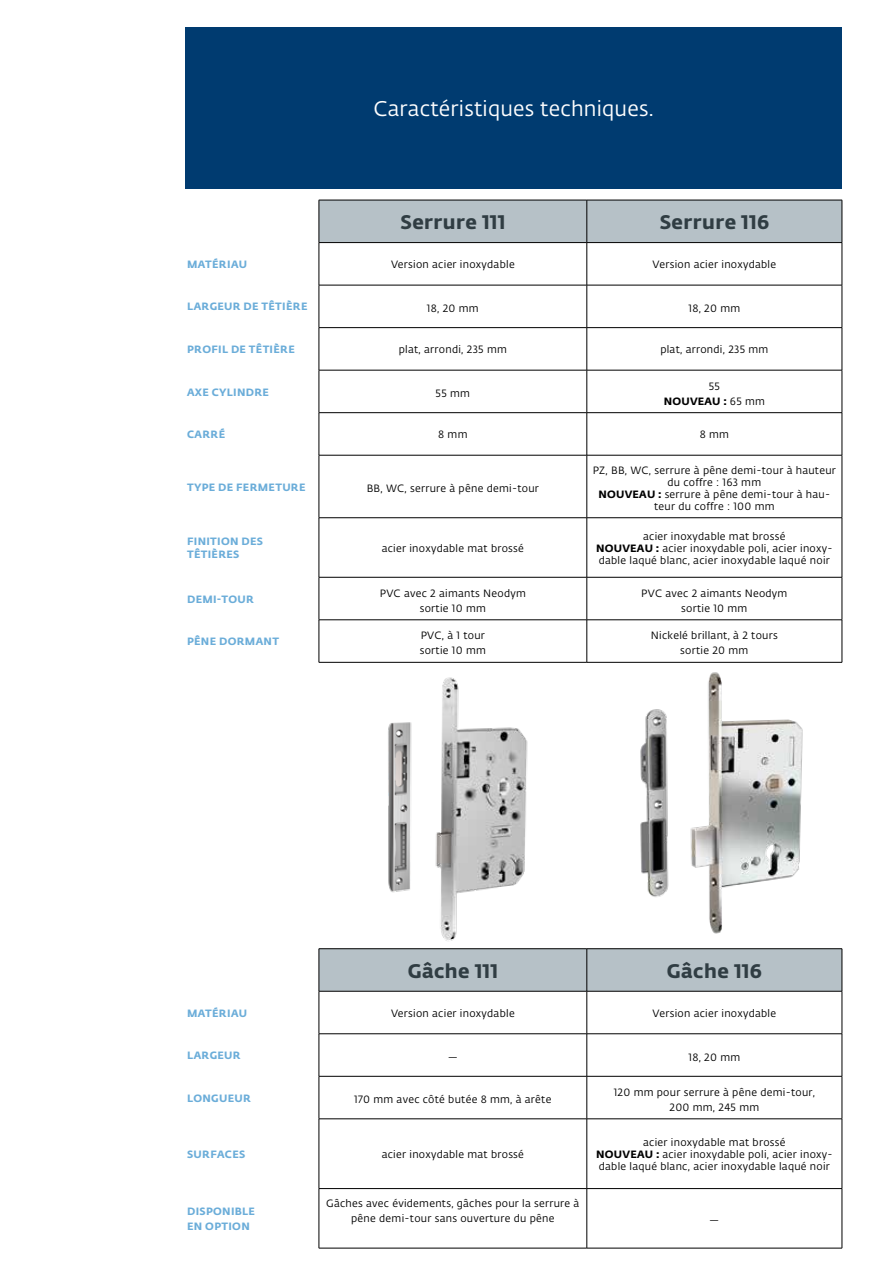
<style>
.page{position:relative;width:893px;height:1263px;background:#fff}
.page>*{position:absolute;margin:0;border:0;box-sizing:border-box;transform-origin:0 0}
.t1{font:21px "Fedra Sans Alt Pro";letter-spacing:.01em;color:#fff}
.t2{font:700 19.5px "Fedra Sans Alt Pro";letter-spacing:.025em;color:#303d43}
.t3{font:10.5px/12px "Fedra Sans Alt Pro";letter-spacing:.025em;color:#000;text-align:center}
.t4{font:700 10.5px/13.5px "Fedra Sans Alt Pro";letter-spacing:.03em;color:#6badd9}
.t5{font:700 10.5px/15px "Fedra Sans Alt Pro";letter-spacing:.025em;color:#000;text-align:center}
.s1{font-weight:400}
.s2{font-weight:700}
</style>
<div class="page">
<div style="left:185px;top:28px;width:657px;height:161px;background:#003b70"></div>
<div style="left:320px;top:201px;width:522px;height:41px;background:#b6c1c7"></div>
<svg style="left:320px;top:243px;width:522px;height:419px"></svg>
<hr style="left:587px;top:200px;width:1px;height:42px;background:#000">
<hr style="left:319px;top:242px;width:268px;height:1px;background:#000">
<hr style="left:587px;top:242px;width:255px;height:1px;background:#000">
<hr style="left:842px;top:243px;width:1px;height:42px;background:#000">
<hr style="left:319px;top:285px;width:268px;height:1px;background:#000">
<hr style="left:587px;top:285px;width:255px;height:1px;background:#000">
<hr style="left:842px;top:285px;width:1px;height:42px;background:#000">
<hr style="left:842px;top:328px;width:1px;height:42px;background:#000">
<hr style="left:319px;top:370px;width:268px;height:1px;background:#000">
<hr style="left:587px;top:370px;width:255px;height:1px;background:#000">
<hr style="left:842px;top:413px;width:1px;height:42px;background:#000">
<hr style="left:319px;top:455px;width:268px;height:1px;background:#000">
<hr style="left:587px;top:455px;width:255px;height:1px;background:#000">
<hr style="left:842px;top:518px;width:1px;height:59px;background:#000">
<hr style="left:319px;top:577px;width:268px;height:1px;background:#000">
<hr style="left:587px;top:577px;width:255px;height:1px;background:#000">
<hr style="left:842px;top:370px;width:1px;height:42px;background:#000">
<hr style="left:842px;top:455px;width:1px;height:62px;background:#000">
<hr style="left:842px;top:577px;width:1px;height:43px;background:#000">
<hr style="left:842px;top:620px;width:1px;height:42px;background:#000">
<hr style="left:319px;top:200px;width:268px;height:1px;background:#000">
<hr style="left:319px;top:200px;width:1px;height:42px;background:#000">
<hr style="left:587px;top:200px;width:255px;height:1px;background:#000">
<hr style="left:842px;top:200px;width:1px;height:42px;background:#000">
<hr style="left:319px;top:243px;width:1px;height:42px;background:#000">
<hr style="left:587px;top:243px;width:1px;height:42px;background:#000">
<hr style="left:319px;top:285px;width:1px;height:42px;background:#000">
<hr style="left:587px;top:285px;width:1px;height:42px;background:#000">
<hr style="left:319px;top:327px;width:268px;height:1px;background:#000">
<hr style="left:319px;top:328px;width:1px;height:42px;background:#000">
<hr style="left:587px;top:327px;width:255px;height:1px;background:#000">
<hr style="left:587px;top:328px;width:1px;height:42px;background:#000">
<hr style="left:319px;top:370px;width:1px;height:42px;background:#000">
<hr style="left:587px;top:370px;width:1px;height:42px;background:#000">
<hr style="left:319px;top:412px;width:268px;height:1px;background:#000">
<hr style="left:319px;top:413px;width:1px;height:42px;background:#000">
<hr style="left:587px;top:412px;width:255px;height:1px;background:#000">
<hr style="left:587px;top:413px;width:1px;height:42px;background:#000">
<hr style="left:319px;top:455px;width:1px;height:62px;background:#000">
<hr style="left:587px;top:455px;width:1px;height:62px;background:#000">
<hr style="left:319px;top:517px;width:268px;height:1px;background:#000">
<hr style="left:319px;top:518px;width:1px;height:59px;background:#000">
<hr style="left:587px;top:517px;width:255px;height:1px;background:#000">
<hr style="left:587px;top:518px;width:1px;height:59px;background:#000">
<hr style="left:319px;top:577px;width:1px;height:43px;background:#000">
<hr style="left:587px;top:577px;width:1px;height:43px;background:#000">
<hr style="left:319px;top:619px;width:268px;height:1px;background:#000">
<hr style="left:319px;top:620px;width:1px;height:42px;background:#000">
<hr style="left:587px;top:619px;width:255px;height:1px;background:#000">
<hr style="left:587px;top:620px;width:1px;height:42px;background:#000">
<hr style="left:319px;top:662px;width:268px;height:1px;background:#000">
<hr style="left:587px;top:662px;width:255px;height:1px;background:#000">
<div style="left:320px;top:949px;width:522px;height:42px;background:#b6c1c7"></div>
<svg style="left:320px;top:992px;width:522px;height:256px"></svg>
<hr style="left:587px;top:949px;width:1px;height:42px;background:#000">
<hr style="left:319px;top:991px;width:268px;height:1px;background:#000">
<hr style="left:587px;top:991px;width:255px;height:1px;background:#000">
<hr style="left:842px;top:991px;width:1px;height:42px;background:#000">
<hr style="left:319px;top:1033px;width:268px;height:1px;background:#000">
<hr style="left:587px;top:1033px;width:255px;height:1px;background:#000">
<hr style="left:842px;top:1034px;width:1px;height:42px;background:#000">
<hr style="left:842px;top:1076px;width:1px;height:42px;background:#000">
<hr style="left:319px;top:1118px;width:268px;height:1px;background:#000">
<hr style="left:587px;top:1118px;width:255px;height:1px;background:#000">
<hr style="left:842px;top:1119px;width:1px;height:69px;background:#000">
<hr style="left:842px;top:1189px;width:1px;height:59px;background:#000">
<hr style="left:319px;top:948px;width:268px;height:1px;background:#000">
<hr style="left:319px;top:949px;width:1px;height:42px;background:#000">
<hr style="left:587px;top:948px;width:255px;height:1px;background:#000">
<hr style="left:842px;top:949px;width:1px;height:42px;background:#000">
<hr style="left:319px;top:991px;width:1px;height:42px;background:#000">
<hr style="left:587px;top:991px;width:1px;height:42px;background:#000">
<hr style="left:319px;top:1034px;width:1px;height:42px;background:#000">
<hr style="left:587px;top:1034px;width:1px;height:42px;background:#000">
<hr style="left:319px;top:1076px;width:268px;height:1px;background:#000">
<hr style="left:319px;top:1076px;width:1px;height:42px;background:#000">
<hr style="left:587px;top:1076px;width:255px;height:1px;background:#000">
<hr style="left:587px;top:1076px;width:1px;height:42px;background:#000">
<hr style="left:319px;top:1119px;width:1px;height:69px;background:#000">
<hr style="left:587px;top:1119px;width:1px;height:69px;background:#000">
<hr style="left:319px;top:1189px;width:1px;height:59px;background:#000">
<hr style="left:587px;top:1189px;width:1px;height:59px;background:#000">
<hr style="left:319px;top:1188px;width:268px;height:1px;background:#000">
<hr style="left:587px;top:1188px;width:255px;height:1px;background:#000">
<hr style="left:319px;top:1248px;width:268px;height:1px;background:#000">
<hr style="left:587px;top:1248px;width:255px;height:1px;background:#000">
<img style="left:435px;top:677px;width:93px;height:264px">
<img style="left:388px;top:722px;width:24px;height:171px">
<img style="left:690px;top:672px;width:113px;height:262px">
<img style="left:640px;top:709px;width:29px;height:188px">
<h1 class="t1" style="left:373px;top:94px;width:282px">Caractéristiques techniques.</h1>
<h2 class="t2" style="left:400px;top:206px;width:106px">Serrure 111</h2>
<h2 class="t2" style="left:660px;top:206px;width:111px">Serrure 116</h2>
<p class="t4" style="left:187px;top:257px;width:61px">MATÉRIAU</p>
<p class="t3" style="left:391px;top:258px;width:125px">Version acier inoxydable</p>
<p class="t3" style="left:652px;top:258px;width:125px">Version acier inoxydable</p>
<p class="t4" style="left:187px;top:299px;width:122px">LARGEUR DE TÊTIÈRE</p>
<p class="t3" style="left:427px;top:302px;width:53px">18, 20 mm</p>
<p class="t3" style="left:688px;top:302px;width:53px">18, 20 mm</p>
<p class="t4" style="left:187px;top:342px;width:109px">PROFIL DE TÊTIÈRE</p>
<p class="t3" style="left:399px;top:343px;width:110px">plat, arrondi, 235 mm</p>
<p class="t3" style="left:660px;top:343px;width:110px">plat, arrondi, 235 mm</p>
<p class="t4" style="left:187px;top:384px;width:83px">AXE CYLINDRE</p>
<p class="t3" style="left:436px;top:387px;width:36px">55 mm</p>
<p class="t5" style="left:664px;top:377px;width:103px"><span class="s1">55<br></span>NOUVEAU : <span class="s1">65 mm</span></p>
<p class="t4" style="left:187px;top:427px;width:40px">CARRÉ</p>
<p class="t3" style="left:438px;top:428px;width:31px">8 mm</p>
<p class="t3" style="left:700px;top:428px;width:31px">8 mm</p>
<p class="t4" style="left:187px;top:479px;width:120px">TYPE DE FERMETURE</p>
<p class="t3" style="left:367px;top:482px;width:174px">BB, WC, serrure à pêne demi-tour</p>
<p class="t4" style="left:187px;top:534px;width:77px">FINITION DES<br>TÊTIÈRES</p>
<p class="t3" style="left:382px;top:542px;width:144px">acier inoxydable mat brossé</p>
<p class="t3" style="left:593px;top:464px;width:245px">PZ, BB, WC, serrure à pêne demi-tour à hauteur du coffre : 163 mm<br><span class="s2">NOUVEAU :</span> serrure à pêne demi-tour à hau&shy;teur du coffre : 100 mm</p>
<p class="t3" style="left:596px;top:530px;width:238px">acier inoxydable mat brossé<br><span class="s2">NOUVEAU :</span> acier inoxydable poli, acier inoxy&shy;dable laqué blanc, acier inoxydable laqué noir</p>
<p class="t4" style="left:187px;top:591px;width:68px">DEMI-TOUR</p>
<p class="t3" style="left:380px;top:585px;width:148px;line-height:15px">PVC avec 2 aimants Neodym sortie 10 mm</p>
<p class="t3" style="left:641px;top:585px;width:148px;line-height:15px">PVC avec 2 aimants Neodym sortie 10 mm</p>
<p class="t4" style="left:187px;top:634px;width:93px">PÊNE DORMANT</p>
<p class="t3" style="left:420px;top:628px;width:68px;line-height:15px;text-align:left">PVC, à 1 tour sortie 10 mm</p>
<p class="t3" style="left:651px;top:628px;width:128px;line-height:15px">Nickelé brillant, à 2 tours sortie 20 mm</p>
<h2 class="t2" style="left:408px;top:955px;width:92px">Gâche 111</h2>
<h2 class="t2" style="left:667px;top:955px;width:96px">Gâche 116</h2>
<p class="t4" style="left:187px;top:1005px;width:61px">MATÉRIAU</p>
<p class="t3" style="left:391px;top:1006px;width:125px">Version acier inoxydable</p>
<p class="t3" style="left:652px;top:1006px;width:125px">Version acier inoxydable</p>
<p class="t4" style="left:187px;top:1048px;width:55px">LARGEUR</p>
<p class="t3" style="left:448px;top:1050px;width:12px">—</p>
<p class="t3" style="left:688px;top:1050px;width:53px">18, 20 mm</p>
<p class="t4" style="left:187px;top:1090px;width:65px">LONGUEUR</p>
<p class="t3" style="left:354px;top:1093px;width:199px">170 mm avec côté butée 8 mm, à arête</p>
<p class="t3" style="left:614px;top:1084px;width:203px;line-height:15px">120 mm pour serrure à pêne demi-tour,<br>200 mm, 245 mm</p>
<p class="t4" style="left:187px;top:1146px;width:60px">SURFACES</p>
<p class="t3" style="left:382px;top:1148px;width:144px">acier inoxydable mat brossé</p>
<p class="t3" style="left:596px;top:1136px;width:238px">acier inoxydable mat brossé<br><span class="s2">NOUVEAU :</span> acier inoxydable poli, acier inoxy&shy;dable laqué blanc, acier inoxydable laqué noir</p>
<p class="t4" style="left:187px;top:1203px;width:69px;line-height:15px">DISPONIBLE<br>EN OPTION</p>
<p class="t3" style="left:326px;top:1195px;width:255px;line-height:15px">Gâches avec évidements, gâches pour la serrure à pêne demi-tour sans ouverture du pêne</p>
<p class="t3" style="left:709px;top:1214px;width:12px">—</p>
</div>
